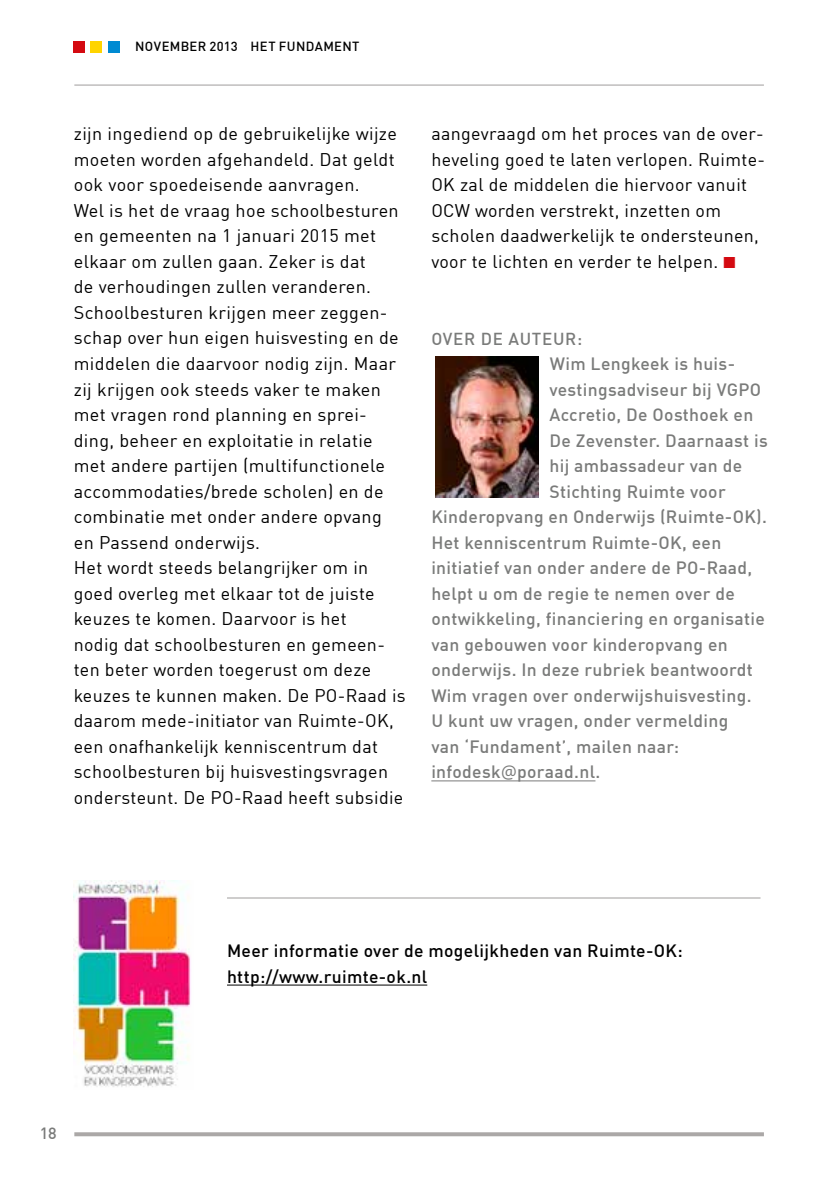
<style>
.page{position:relative;width:840px;height:1191px;background:#fff}
.page>*{position:absolute;margin:0;border:0;box-sizing:border-box;transform-origin:0 0}
.t1{font:18px/25.6px "DIN Offc Pro";letter-spacing:.02em;color:#000}
.t2{font:500 17.6px "DIN Offc Pro";color:#7a7b7a}
.t3{font:500 17.6px/25.6px "DIN Offc Pro";color:#000}
.t4{font:500 17px "DIN Offc Pro";letter-spacing:.04em;color:#7a7b7a}
.t5{font:500 16px "DIN Offc Pro";color:#7a7b7a}
.t6{font:500 13px "DIN Offc Pro";letter-spacing:.025em;color:#000}
.s1{color:#d40a11}
.s2{font-family:"Open Sans";font-weight:400}
</style>
<div class="page">
<svg style="left:74px;top:1132px;width:689px;height:4px;background:#b0aead"></svg>
<hr style="left:74px;top:85px;width:689px;height:1px;background:#9f9d9c">
<img style="left:74px;top:880px;width:117px;height:207px">
<hr style="left:227px;top:984px;width:200px;height:1px;background:#000">
<hr style="left:431px;top:780px;width:164px;height:1px;background:#7a7b7a">
<img style="left:435px;top:357px;width:102px;height:140px">
<hr style="left:227px;top:897px;width:533px;height:1px;background:#9f9d9c">
<div style="left:108px;top:41px;width:11px;height:11px;background:#008ad2"></div>
<div style="left:91px;top:41px;width:11px;height:11px;background:#ffd400"></div>
<div style="left:74px;top:41px;width:11px;height:11px;background:#d40a11"></div>
<p class="t6" style="left:135px;top:36px;width:226px">november 2013 het fundament</p>
<p class="t1" style="left:74px;top:119px;width:333px">zijn ingediend op de gebruikelijke wijze moeten worden afgehandeld. Dat geldt ook voor spoedeisende aanvragen.<br>Wel is het de vraag hoe schoolbesturen en gemeenten na 1 januari 2015 met elkaar om zullen gaan. Zeker is dat<br>de verhoudingen zullen veranderen.<br>Schoolbesturen krijgen meer zeggen&shy;schap over hun eigen huisvesting en de middelen die daarvoor nodig zijn. Maar zij krijgen ook steeds vaker te maken met vragen rond planning en sprei&shy;ding, beheer en exploitatie in relatie met andere partijen (multifunctionele accommodaties/brede scholen) en de combinatie met onder andere opvang en Passend onderwijs.<br>Het wordt steeds belangrijker om in goed overleg met elkaar tot de juiste keuzes te komen. Daarvoor is het<br>nodig dat schoolbesturen en gemeen&shy;ten beter worden toegerust om deze keuzes te kunnen maken. De PO-Raad is daarom mede-initiator van Ruimte-OK, een onafhankelijk kenniscentrum dat schoolbesturen bij huisvestingsvragen ondersteunt. De PO-Raad heeft subsidie</p>
<p class="t1" style="left:431px;top:119px;width:335px">aangevraagd om het proces van de over&shy;heveling goed te laten verlopen. Ruimte-OK zal de middelen die hiervoor vanuit OCW worden verstrekt, inzetten om scholen daadwerkelijk te ondersteunen, voor te lichten en verder te helpen. <span class="s1">■</span></p>
<p class="t4" style="left:431px;top:324px;width:152px">Over de auteur:</p>
<p class="t2" style="left:549px;top:349px;width:184px">Wim Lengkeek is huis-</p>
<p class="t2" style="left:549px;top:375px;width:180px">vestingsadviseur bij VGPO</p>
<p class="t2" style="left:549px;top:400px;width:205px">Accretio, De Oosthoek en</p>
<p class="t2" style="left:549px;top:426px;width:220px">De Zevenster. Daarnaast is</p>
<p class="t2" style="left:549px;top:451px;width:194px">hij ambassadeur van de</p>
<p class="t2" style="left:549px;top:477px;width:178px">Stichting Ruimte voor</p>
<p class="t2" style="left:431px;top:502px;width:337px">Kinderopvang en Onderwijs (Ruimte-OK).</p>
<p class="t2" style="left:431px;top:528px;width:291px">Het kenniscentrum Ruimte-OK, een</p>
<p class="t2" style="left:431px;top:553px;width:322px">initiatief van onder andere de PO-Raad,</p>
<p class="t2" style="left:431px;top:579px;width:305px">helpt u om de regie te nemen over de</p>
<p class="t2" style="left:431px;top:604px;width:335px">ontwikkeling, financiering en organisatie</p>
<p class="t2" style="left:431px;top:630px;width:298px">van gebouwen voor kinderopvang en</p>
<p class="t2" style="left:431px;top:655px;width:323px">onderwijs. I n deze rubriek beantwoordt</p>
<p class="t2" style="left:431px;top:681px;width:322px">Wim vragen over onderwijshuisvesting.</p>
<p class="t2" style="left:431px;top:707px;width:298px">U kunt uw vragen, onder vermelding</p>
<p class="t2" style="left:431px;top:732px;width:249px">van ‘Fundament’, mailen naar:</p>
<p class="t2" style="left:431px;top:758px;width:170px">infodesk<span class="s2">@</span>poraad.nl.</p>
<p class="t3" style="left:227px;top:935px;width:457px">Meer informatie over de mogelijkheden van Ruimte-OK: http://www.ruimte-ok.nl</p>
<p class="t5" style="left:40px;top:1120px;width:19px">18</p>
</div>
